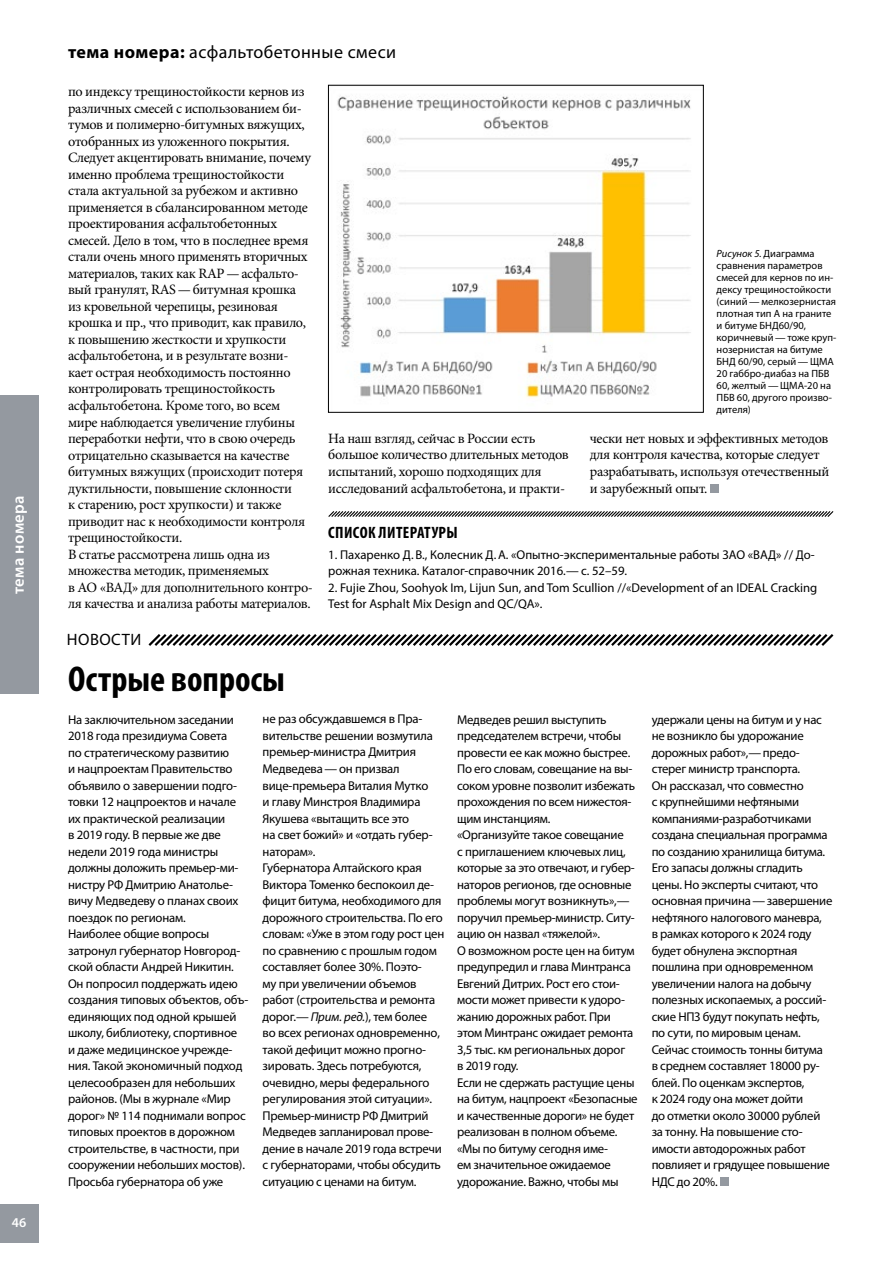
<style>
.page{position:relative;width:893px;height:1263px;background:#fff}
.page>*{position:absolute;margin:0;border:0;box-sizing:border-box;transform-origin:0 0}
.t1{font:700 condensed 36px "Myriad Pro";color:#000}
.t2{font:18px "Myriad Pro";letter-spacing:.025em;color:#000}
.t3{font:600 16.5px "Myriad Pro";letter-spacing:.025em;color:#fff}
.t4{font:700 condensed 16.5px "Myriad Pro";letter-spacing:.025em;color:#000}
.t5{font:16.5px "Myriad Pro";color:#000}
.t6{font:14.25px/16.5px "Minion Pro";letter-spacing:-.025em;color:#000}
.t7{font:600 13.5px "Myriad Pro";color:#fff}
.t8{font:12.75px/16.5px "Myriad Pro";letter-spacing:-.02em;color:#000}
.t9{font:12.75px/16.5px "Myriad Pro";color:#000}
.t10{font:10.5px/12px "Myriad Pro";color:#000}
.s1{font-weight:700}
.s2{font-style:italic}
</style>
<div class="page">
<img style="left:337px;top:96px;width:354px;height:302px">
<div style="left:328px;top:85px;width:375px;height:327px;border:1px solid #000"></div>
<svg style="left:328px;top:511px;width:506px;height:6px;background:#8b8b8b"></svg>
<div style="left:710px;top:484px;width:8px;height:8px;background:#9499a0"></div>
<svg style="left:148px;top:634px;width:686px;height:12px"></svg>
<div style="left:720px;top:1177px;width:8px;height:8px;background:#9499a0"></div>
<div style="left:0;top:1204px;width:38px;height:39px;background:#9499a0"></div>
<div style="left:0;top:395px;width:38px;height:299px;background:#9499a0"></div>
<p class="t3" style="left:8px;top:630px;width:173px;rotate:-90deg">калейдоскоп событий</p>
<p class="t3" style="left:8px;top:594px;width:100px;rotate:-90deg">тема номера</p>
<p class="t7" style="left:12px;top:1213px;width:16px">46</p>
<h2 class="t2" style="left:68px;top:41px;width:330px"><span class="s1">тема номера:</span> асфальтобетонные смеси</h2>
<p class="t6" style="left:68px;top:84px;width:246px">по индексу трещиностойкости кернов из различных смесей с использованием би&shy;тумов и полимерно-битумных вяжущих, отобранных из уложенного покрытия.<br>Следует акцентировать внимание, почему именно проблема трещиностойкости стала актуальной за рубежом и активно применяется в сбалансированном методе проектирования асфальтобетонных смесей. Дело в том, что в последнее время стали очень много применять вторичных материалов, таких как RAP—асфальто&shy;вый гранулят, RAS—битумная крошка из кровельной черепицы, резиновая крошка и пр., что приводит, как правило, к повышению жесткости и хрупкости асфальтобетона, и в результате возни&shy;кает острая необходимость постоянно контролировать трещиностойкость асфальтобетона. Кроме того, во всем мире наблюдается увеличение глубины переработки нефти, что в свою очередь отрицательно сказывается на качестве битумных вяжущих (происходит потеря дуктильности, повышение склонности<br>к старению, рост хрупкости) и также приводит нас к необходимости контроля трещиностойкости.<br>В статье рассмотрена лишь одна из множества методик, применяемых<br>в АО «ВАД» для дополнительного контро&shy;ля качества и анализа работы материалов.</p>
<p class="t5" style="left:67px;top:629px;width:76px">новости</p>
<h1 class="t1" style="left:68px;top:656px;width:218px">Острые вопросы</h1>
<p class="t10" style="left:717px;top:247px;width:121px"><span class="s2">Рисунок 5.</span> Диаграмма сравнения параметров смесей для кернов по ин&shy;дексу трещиностойкости (синий — мелкозернистая плотная тип А на граните и битуме БНД60/90, коричневый — тоже круп&shy;нозернистая на битуме<br>БНД 60/90, серый — ЩМА<br>20 габбро-диабаз на ПБВ<br>60, желтый — ЩМА‑20 на<br>ПБВ 60, другого произво&shy;дителя)</p>
<p class="t6" style="left:328px;top:430px;width:242px">На наш взгляд, сейчас в России есть большое количество длительных методов испытаний, хорошо подходящих для исследований асфальтобетона, и практи-</p>
<p class="t6" style="left:590px;top:430px;width:241px">чески нет новых и эффективных методов для контроля качества, которые следует разрабатывать, используя отечественный и зарубежный опыт.</p>
<p class="t4" style="left:328px;top:522px;width:131px">Список литературы</p>
<p class="t9" style="left:328px;top:546px;width:488px">1. Пахаренко Д.В., Колесник Д.А. «Опытно-экспериментальные работы ЗАО «ВАД» // До&shy;рожная техника. Каталог-справочник 2016.— с. 52–59.</p>
<p class="t9" style="left:328px;top:579px;width:491px">2. Fujie Zhou, Soohyok Im, Lijun Sun, and Tom Scullion //«Development of an IDEAL Cracking<br>Test for Asphalt Mix Design and QC/QA».</p>
<p class="t8" style="left:68px;top:711px;width:182px">На заключительном заседании<br>2018 года президиума Cовета<br>по стратегическому развитию<br>и нацпроектам Правительство объявило о завершении подго&shy;товки 12 нацпроектов и начале их практической реализации<br>в 2019 году. В первые же две недели 2019 года министры должны доложить премьер-ми&shy;нистру РФ Дмитрию Анатолье&shy;вичу Медведеву о планах своих поездок по регионам.<br>Наиболее общие вопросы затронул губернатор Новгород&shy;ской области Андрей Никитин.<br>Он попросил поддержать идею создания типовых объектов, объ&shy;единяющих под одной крышей школу, библиотеку, спортивное<br>и даже медицинское учрежде&shy;ния. Такой экономичный подход целесообразен для небольших районов. (Мы в журнале «Мир дорог» № 114 поднимали вопрос типовых проектов в дорожном строительстве, в частности, при сооружении небольших мостов).<br>Просьба губернатора об уже</p>
<p class="t8" style="left:263px;top:711px;width:183px">не раз обсуждавшемся в Пра&shy;вительстве решении возмутила премьер-министра Дмитрия<br>Медведева—он призвал вице-премьера Виталия Мутко<br>и главу Минстроя Владимира<br>Якушева «вытащить все это<br>на свет божий» и «отдать губер&shy;наторам».<br>Губернатора Алтайского края<br>Виктора Томенко беспокоил де&shy;фицит битума, необходимого для дорожного строительства. По его словам: «Уже в этом году рост цен по сравнению с прошлым годом составляет более 30%. Поэто-<br>му при увеличении объемов работ (строительства и ремонта дорог.—<span class="s2">Прим. ред.</span>), тем более<br>во всех регионах одновременно, такой дефицит можно прогно&shy;зировать. Здесь потребуются, очевидно, меры федерального регулирования этой ситуации».<br>Премьер-министр РФ Дмитрий<br>Медведев запланировал прове&shy;дение в начале 2019 года встречи с губернаторами, чтобы обсудить ситуацию с ценами на битум.</p>
<p class="t8" style="left:457px;top:711px;width:182px">Медведев решил выступить председателем встречи, чтобы провести ее как можно быстрее.<br>По его словам, совещание на вы&shy;соком уровне позволит избежать прохождения по всем нижестоя&shy;щим инстанциям.<br>«Организуйте такое совещание<br>с приглашением ключевых лиц, которые за это отвечают, и губер&shy;наторов регионов, где основные проблемы могут возникнуть»,— поручил премьер-министр. Ситу&shy;ацию он назвал «тяжелой».<br>О возможном росте цен на битум предупредил и глава Минтранса<br>Евгений Дитрих. Рост его стои&shy;мости может привести к удоро&shy;жанию дорожных работ. При этом Минтранс ожидает ремонта<br>3,5 тыс. км региональных дорог<br>в 2019 году.<br>Если не сдержать растущие цены на битум, нацпроект «Безопасные и качественные дороги» не будет реализован в полном объеме. «Мы по битуму сегодня име-<br>ем значительное ожидаемое удорожание. Важно, чтобы мы</p>
<p class="t8" style="left:652px;top:711px;width:182px">удержали цены на битум и у нас не возникло бы удорожание дорожных работ»,—предо&shy;стерег министр транспорта.<br>Он рассказал, что совместно<br>с крупнейшими нефтяными компаниями-разработчиками создана специальная программа по созданию хранилища битума.<br>Его запасы должны сгладить цены. Но эксперты считают, что основная причина—завершение нефтяного налогового маневра,<br>в рамках которого к 2024 году будет обнулена экспортная пошлина при одновременном увеличении налога на добычу полезных ископаемых, а россий&shy;ские НПЗ будут покупать нефть, по сути, по мировым ценам.<br>Сейчас стоимость тонны битума в среднем составляет 18000 ру&shy;блей. По оценкам экспертов,<br>к 2024 году она может дойти<br>до отметки около 30000 рублей за тонну. На повышение сто&shy;имости автодорожных работ повлияет и грядущее повышение<br>НДС до 20%.</p>
</div>
